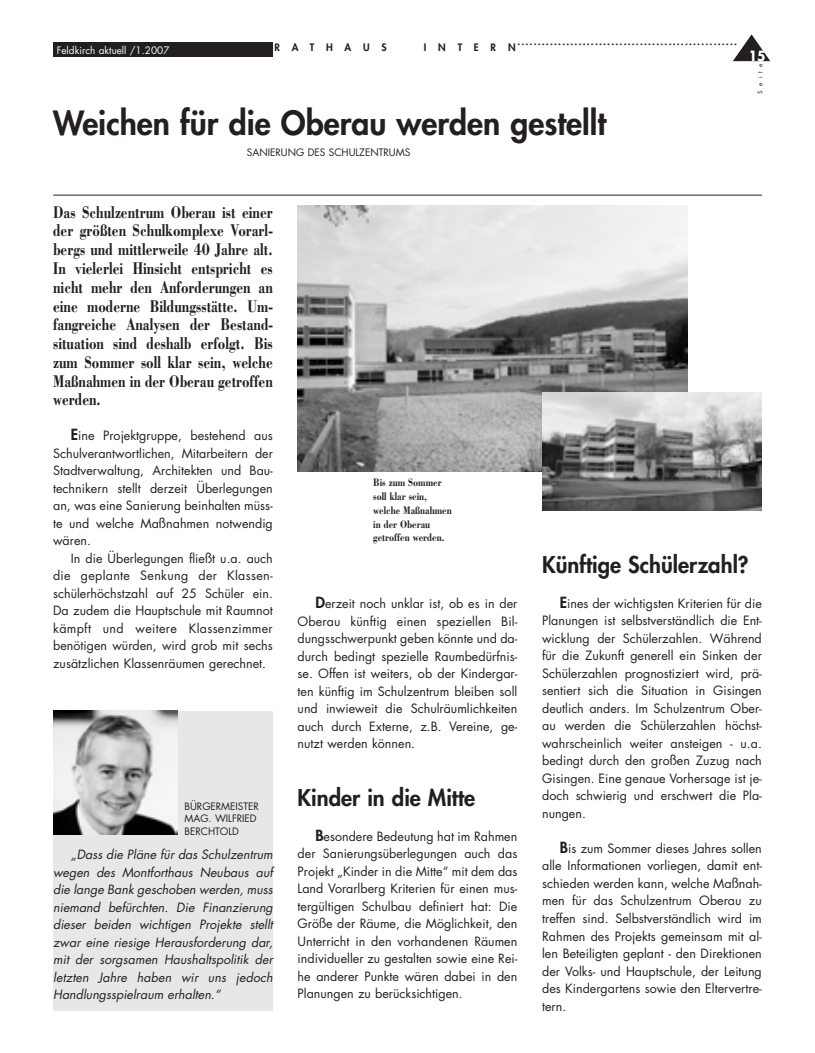
<style>
.page{position:relative;width:815px;height:1053px;background:#fff}
.page>*{position:absolute;margin:0;border:0;box-sizing:border-box;transform-origin:0 0}
.t1{font:800 32.5px "Futura";color:#231f20}
.t2{font:800 22.5px "Futura";color:#231f20}
.t3{font:700 17.5px/18.8px "Bodoni";color:#231f20;text-align:justify;scale:.77 1}
.t4{font:700 13.75px "Futura";color:#fff;scale:.9 1}
.t5{font:12.5px/17.5px "Futura";color:#231f20;text-align:justify}
.t6{font:italic 12.5px/17.5px "Futura";color:#231f20;text-align:justify}
.t7{font:700 11.25px/13.8px "Bodoni";color:#231f20;scale:.8 1}
.t8{font:800 10px "Futura";letter-spacing:1.18em;color:#231f20}
.t9{font:10px/12.5px "Futura";color:#231f20}
.t10{font:10px "Futura";color:#fff}
.t11{font:6.25px "Futura";letter-spacing:.675em;color:#231f20}
.s1{font-weight:800;font-size:15px}
</style>
<div class="page">
<div style="left:53px;top:710px;width:220px;height:300px;background:#e6e7e9"></div>
<div style="left:53px;top:43px;width:220px;height:14px;background:#231f20"></div>
<hr style="left:53px;top:195px;width:709px;height:1px;background:#231f20">
<svg style="left:733px;top:34px;width:37px;height:27px"></svg>
<img style="left:53px;top:710px;width:124px;height:124px">
<img style="left:298px;top:206px;width:390px;height:265px">
<img style="left:542px;top:392px;width:220px;height:119px">
<p class="t10" style="left:57px;top:45px;width:114px">Feldkirch aktuell /1.2007</p>
<p class="t8" style="left:275px;top:43px;width:114px">RATHAUS</p>
<p class="t8" style="left:424px;top:43px;width:93px">INTERN</p>
<p class="t8" style="left:517px;top:36px;width:221px">......................................................</p>
<h1 class="t1" style="left:53px;top:107px;width:554px">Weichen für die Oberau werden gestellt</h1>
<p class="t9" style="left:247px;top:147px;width:165px">SANIERUNG DES SCHULZENTRUMS</p>
<p class="t4" style="left:749px;top:50px;width:20px">15</p>
<p class="t11" style="left:757px;top:94px;width:32px;rotate:-90deg">Seite</p>
<p class="t3" style="left:53px;top:202px;width:287px">Das Schulzentrum Oberau ist einer der größten Schulkomplexe Vorarl&shy;bergs und mittlerweile 40 Jahre alt.<br>In vielerlei Hinsicht entspricht es nicht mehr den Anforderungen an eine moderne Bildungsstätte. Um&shy;fangreiche Analysen der Bestand&shy;situation sind deshalb erfolgt. Bis zum Sommer soll klar sein, welche Maßnahmen in der Oberau getroffen werden.</p>
<p class="t5" style="left:53px;top:428px;width:221px;text-indent:18px"><span class="s1">E</span>ine Projektgruppe, bestehend aus Schulverantwortlichen, Mitarbeitern der Stadtverwaltung, Architekten und Bau&shy;technikern stellt derzeit Überlegungen an, was eine Sanierung beinhalten müss&shy;te und welche Maßnahmen notwendig wären.</p>
<p class="t5" style="left:53px;top:550px;width:221px;text-indent:18px">In die Überlegungen fließt u.a. auch die geplante Senkung der Klassen&shy;schülerhöchstzahl auf 25 Schüler ein.<br>Da zudem die Hauptschule mit Raumnot kämpft und weitere Klassenzimmer benötigen würden, wird grob mit sechs zusätzlichen Klassenräumen gerechnet.</p>
<p class="t9" style="left:184px;top:800px;width:76px">BÜRGERMEISTER<br>MAG. WILFRIED<br>BERCHTOLD</p>
<p class="t6" style="left:53px;top:846px;width:221px;text-indent:18px">„Dass die Pläne für das Schulzentrum wegen des Montforthaus Neubaus auf die lange Bank geschoben werden, muss niemand befürchten. Die Finanzierung dieser beiden wichtigen Projekte stellt zwar eine riesige Herausforderung dar, mit der sorgsamen Haushaltspolitik der letzten Jahre haben wir uns jedoch Handlungsspielraum erhalten.“</p>
<p class="t7" style="left:373px;top:475px;width:100px">Bis zum Sommer soll klar sein, welche Maßnahmen in der Oberau getroffen werden.</p>
<p class="t5" style="left:298px;top:596px;width:221px;text-indent:18px"><span class="s1">D</span>erzeit noch unklar ist, ob es in der Oberau künftig einen speziellen Bil&shy;dungsschwerpunkt geben könnte und da&shy;durch bedingt spezielle Raumbedürfnis&shy;se. Offen ist weiters, ob der Kindergar&shy;ten künftig im Schulzentrum bleiben soll und inwieweit die Schulräumlichkeiten auch durch Externe, z.B. Vereine, ge&shy;nutzt werden können.</p>
<h2 class="t2" style="left:298px;top:786px;width:179px">Kinder in die Mitte</h2>
<p class="t5" style="left:298px;top:828px;width:221px;text-indent:18px"><span class="s1">B</span>esondere Bedeutung hat im Rahmen der Sanierungsüberlegungen auch das Projekt „Kinder in die Mitte“ mit dem das Land Vorarlberg Kriterien für einen mus&shy;tergültigen Schulbau definiert hat: Die Größe der Räume, die Möglichkeit, den Unterricht in den vorhandenen Räumen individueller zu gestalten sowie eine Rei&shy;he anderer Punkte wären dabei in den Planungen zu berücksichtigen.</p>
<h2 class="t2" style="left:542px;top:553px;width:208px">Künftige Schülerzahl?</h2>
<p class="t5" style="left:542px;top:595px;width:221px;text-indent:18px"><span class="s1">E</span>ines der wichtigsten Kriterien für die Planungen ist selbstverständlich die Ent&shy;wicklung der Schülerzahlen. Während für die Zukunft generell ein Sinken der Schülerzahlen prognostiziert wird, prä&shy;sentiert sich die Situation in Gisingen deutlich anders. Im Schulzentrum Ober&shy;au werden die Schülerzahlen höchst&shy;wahrscheinlich weiter ansteigen - u.a. bedingt durch den großen Zuzug nach Gisingen. Eine genaue Vorhersage ist je&shy;doch schwierig und erschwert die Pla&shy;nungen.</p>
<p class="t5" style="left:542px;top:840px;width:221px;text-indent:18px"><span class="s1">B</span>is zum Sommer dieses Jahres sollen alle Informationen vorliegen, damit ent&shy;schieden werden kann, welche Maßnah&shy;men für das Schulzentrum Oberau zu treffen sind. Selbstverständlich wird im Rahmen des Projekts gemeinsam mit al&shy;len Beteiligten geplant - den Direktionen der Volks- und Hauptschule, der Leitung des Kindergartens sowie den Eltervertre&shy;tern.</p>
</div>
